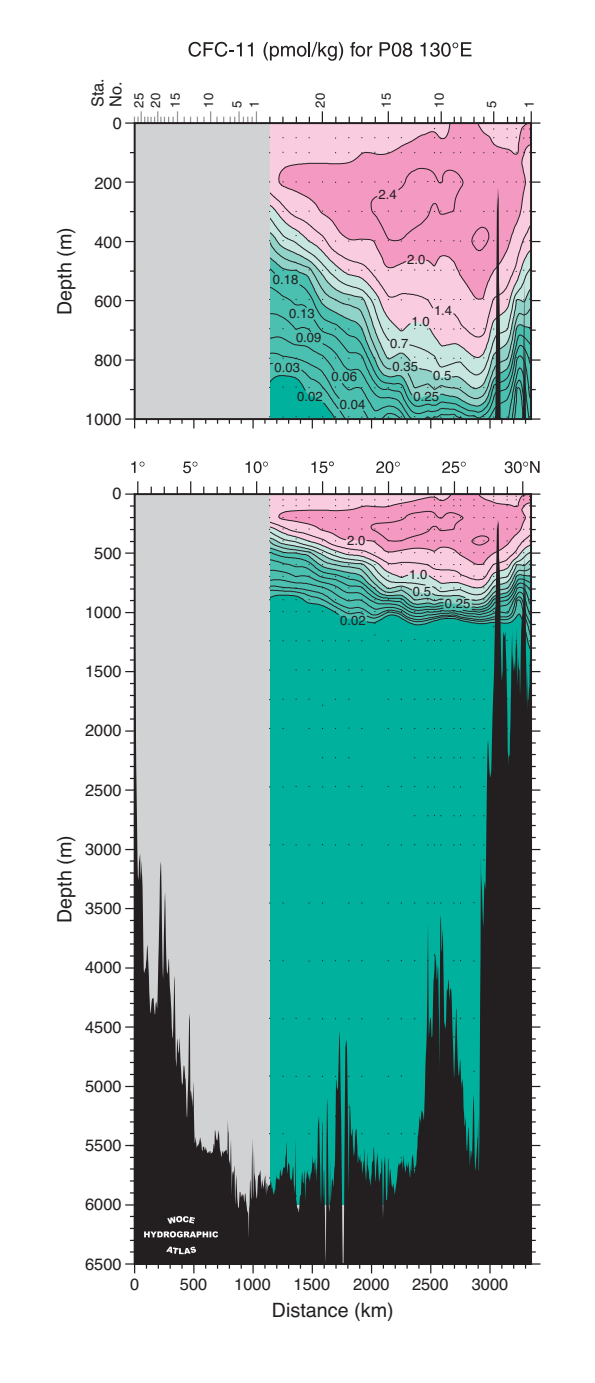
<style>
.page{position:relative;width:595px;height:1383px;background:#fff}
.page>*{position:absolute;margin:0;border:0;box-sizing:border-box;transform-origin:0 0}
.t1{font:19.78px "Helvetica";color:#231f20}
.t2{font:16.45px/17.8px "Helvetica";color:#231f20}
.t3{font:13.12px/16.6px "Helvetica";color:#231f20}
</style>
<div class="page">
<div style="left:135px;top:494px;width:135px;height:770px;background:#d1d2d4"></div>
<div style="left:135px;top:123px;width:135px;height:296px;background:#d1d2d4"></div>
<svg style="left:134px;top:111px;width:44px;height:11px"></svg>
<svg style="left:197px;top:111px;width:27px;height:11px"></svg>
<svg style="left:230px;top:111px;width:27px;height:11px"></svg>
<svg style="left:125px;top:493px;width:10px;height:2px"></svg>
<svg style="left:125px;top:552px;width:10px;height:2px"></svg>
<svg style="left:125px;top:1085px;width:10px;height:2px"></svg>
<svg style="left:125px;top:1144px;width:10px;height:2px"></svg>
<svg style="left:531px;top:1085px;width:9px;height:2px"></svg>
<svg style="left:531px;top:1144px;width:9px;height:2px"></svg>
<svg style="left:252px;top:1264px;width:2px;height:9px"></svg>
<svg style="left:125px;top:122px;width:9px;height:2px"></svg>
<svg style="left:125px;top:181px;width:9px;height:2px"></svg>
<svg style="left:125px;top:359px;width:9px;height:2px"></svg>
<svg style="left:125px;top:418px;width:9px;height:2px"></svg>
<svg style="left:288px;top:1264px;width:13px;height:4px"></svg>
<svg style="left:252px;top:420px;width:2px;height:8px"></svg>
<svg style="left:311px;top:461px;width:23px;height:12px"></svg>
<svg style="left:256px;top:481px;width:1px;height:13px"></svg>
<svg style="left:190px;top:481px;width:1px;height:13px"></svg>
<svg style="left:137px;top:481px;width:1px;height:13px"></svg>
<svg style="left:442px;top:461px;width:24px;height:12px"></svg>
<svg style="left:376px;top:461px;width:24px;height:12px"></svg>
<svg style="left:246px;top:461px;width:22px;height:12px"></svg>
<svg style="left:183px;top:461px;width:14px;height:12px"></svg>
<svg style="left:131px;top:461px;width:14px;height:12px"></svg>
<svg style="left:505px;top:461px;width:23px;height:12px"></svg>
<svg style="left:530px;top:461px;width:10px;height:12px"></svg>
<svg style="left:189px;top:42px;width:53px;height:15px"></svg>
<svg style="left:248px;top:42px;width:5px;height:14px"></svg>
<svg style="left:264px;top:42px;width:63px;height:18px"></svg>
<svg style="left:328px;top:42px;width:15px;height:19px"></svg>
<svg style="left:350px;top:42px;width:22px;height:15px"></svg>
<svg style="left:380px;top:42px;width:32px;height:15px"></svg>
<svg style="left:420px;top:42px;width:38px;height:15px"></svg>
<svg style="left:461px;top:42px;width:10px;height:14px"></svg>
<svg style="left:135px;top:519px;width:396px;height:745px"></svg>
<svg style="left:264px;top:111px;width:209px;height:317px"></svg>
<svg style="left:323px;top:383px;width:83px;height:41px"></svg>
<svg style="left:359px;top:410px;width:16px;height:18px"></svg>
<svg style="left:371px;top:166px;width:37px;height:76px"></svg>
<svg style="left:381px;top:413px;width:27px;height:11px"></svg>
<svg style="left:408px;top:111px;width:123px;height:295px"></svg>
<svg style="left:414px;top:414px;width:53px;height:14px"></svg>
<svg style="left:493px;top:111px;width:1px;height:19px"></svg>
<svg style="left:507px;top:117px;width:1px;height:13px"></svg>
<svg style="left:473px;top:355px;width:58px;height:73px"></svg>
<svg style="left:516px;top:117px;width:1px;height:12px"></svg>
<svg style="left:523px;top:111px;width:17px;height:19px"></svg>
<svg style="left:523px;top:137px;width:7px;height:2px"></svg>
<svg style="left:523px;top:152px;width:13px;height:1px"></svg>
<svg style="left:523px;top:181px;width:17px;height:2px"></svg>
<svg style="left:523px;top:210px;width:13px;height:2px"></svg>
<svg style="left:523px;top:240px;width:17px;height:2px"></svg>
<svg style="left:523px;top:269px;width:13px;height:3px"></svg>
<svg style="left:523px;top:298px;width:17px;height:3px"></svg>
<svg style="left:529px;top:328px;width:7px;height:3px"></svg>
<svg style="left:529px;top:357px;width:11px;height:4px"></svg>
<svg style="left:529px;top:387px;width:7px;height:3px"></svg>
<svg style="left:525px;top:416px;width:15px;height:8px"></svg>
<svg style="left:269px;top:481px;width:262px;height:143px"></svg>
<svg style="left:335px;top:486px;width:1px;height:20px"></svg>
<svg style="left:348px;top:486px;width:2px;height:20px"></svg>
<svg style="left:361px;top:486px;width:2px;height:20px"></svg>
<svg style="left:361px;top:599px;width:170px;height:50px"></svg>
<svg style="left:371px;top:481px;width:93px;height:60px"></svg>
<svg style="left:427px;top:486px;width:15px;height:20px"></svg>
<svg style="left:434px;top:516px;width:7px;height:2px"></svg>
<svg style="left:434px;top:528px;width:7px;height:2px"></svg>
<svg style="left:434px;top:698px;width:7px;height:2px"></svg>
<svg style="left:434px;top:814px;width:7px;height:2px"></svg>
<svg style="left:434px;top:954px;width:7px;height:7px"></svg>
<svg style="left:453px;top:481px;width:8px;height:25px"></svg>
<svg style="left:467px;top:486px;width:17px;height:20px"></svg>
<svg style="left:427px;top:540px;width:104px;height:72px"></svg>
<svg style="left:473px;top:832px;width:58px;height:441px"></svg>
<svg style="left:493px;top:486px;width:2px;height:20px"></svg>
<svg style="left:471px;top:535px;width:23px;height:10px"></svg>
<svg style="left:507px;top:486px;width:1px;height:20px"></svg>
<svg style="left:516px;top:481px;width:24px;height:25px"></svg>
<svg style="left:523px;top:516px;width:13px;height:2px"></svg>
<svg style="left:523px;top:528px;width:13px;height:2px"></svg>
<svg style="left:523px;top:540px;width:13px;height:2px"></svg>
<svg style="left:523px;top:552px;width:17px;height:2px"></svg>
<svg style="left:523px;top:564px;width:13px;height:1px"></svg>
<svg style="left:529px;top:599px;width:7px;height:2px"></svg>
<svg style="left:529px;top:611px;width:11px;height:2px"></svg>
<svg style="left:529px;top:635px;width:7px;height:6px"></svg>
<svg style="left:529px;top:659px;width:11px;height:13px"></svg>
<svg style="left:144px;top:1216px;width:74px;height:38px"></svg>
<p class="t2" style="left:90px;top:107px;width:31px;rotate:-90deg">Sta.<br>No.</p>
<p class="t2" style="left:113px;top:116px;width:11px">0</p>
<p class="t3" style="left:132px;top:108px;width:16px;rotate:-90deg">25<br>20</p>
<p class="t3" style="left:168px;top:108px;width:16px;rotate:-90deg">15</p>
<p class="t3" style="left:195px;top:108px;width:16px;line-height:28.3px;rotate:-90deg">10<br>5</p>
<p class="t3" style="left:247px;top:108px;width:9px;rotate:-90deg">1</p>
<p class="t3" style="left:313px;top:108px;width:16px;rotate:-90deg">20</p>
<p class="t3" style="left:379px;top:108px;width:16px;rotate:-90deg">15</p>
<p class="t3" style="left:432px;top:108px;width:16px;rotate:-90deg">10</p>
<p class="t3" style="left:484px;top:108px;width:9px;rotate:-90deg">5</p>
<p class="t3" style="left:522px;top:108px;width:9px;rotate:-90deg">1</p>
<p class="t1" style="left:57px;top:315px;width:89px;rotate:-90deg">Depth (m)</p>
<p class="t2" style="left:94px;top:176px;width:29px">200</p>
<p class="t2" style="left:94px;top:235px;width:29px">400</p>
<p class="t2" style="left:94px;top:294px;width:29px">600</p>
<p class="t2" style="left:94px;top:353px;width:29px">800</p>
<p class="t2" style="left:85px;top:412px;width:38px">1000</p>
<p class="t3" style="left:378px;top:187px;width:20px">2.4</p>
<p class="t3" style="left:273px;top:272px;width:27px">0.18</p>
<p class="t3" style="left:289px;top:302px;width:34px;line-height:24.2px;text-align:center">0.13<br>0.09</p>
<p class="t3" style="left:275px;top:360px;width:27px">0.03</p>
<p class="t3" style="left:297px;top:389px;width:27px">0.02</p>
<p class="t3" style="left:340px;top:364px;width:27px;line-height:27.5px;text-indent:-8px">0.06<br>0.04</p>
<p class="t3" style="left:407px;top:252px;width:20px">2.0</p>
<p class="t3" style="left:434px;top:303px;width:20px">1.4</p>
<p class="t3" style="left:411px;top:314px;width:20px">1.0</p>
<p class="t3" style="left:390px;top:336px;width:20px">0.7</p>
<p class="t3" style="left:393px;top:359px;width:27px">0.35</p>
<p class="t3" style="left:433px;top:368px;width:20px">0.5</p>
<p class="t3" style="left:413px;top:389px;width:27px">0.25</p>
<p class="t2" style="left:113px;top:486px;width:11px">0</p>
<p class="t2" style="left:94px;top:545px;width:29px">500</p>
<p class="t2" style="left:85px;top:604px;width:38px">1000</p>
<p class="t2" style="left:85px;top:664px;width:38px">1500</p>
<p class="t2" style="left:85px;top:723px;width:38px">2000</p>
<p class="t2" style="left:85px;top:782px;width:38px">2500</p>
<p class="t1" style="left:57px;top:923px;width:89px;rotate:-90deg">Depth (m)</p>
<p class="t2" style="left:85px;top:841px;width:38px">3000</p>
<p class="t2" style="left:85px;top:901px;width:38px">3500</p>
<p class="t2" style="left:85px;top:960px;width:38px">4000</p>
<p class="t2" style="left:85px;top:1019px;width:38px">4500</p>
<p class="t2" style="left:85px;top:1078px;width:38px">5000</p>
<p class="t3" style="left:347px;top:533px;width:20px">2.0</p>
<p class="t3" style="left:340px;top:613px;width:27px">0.02</p>
<p class="t3" style="left:409px;top:567px;width:20px">1.0</p>
<p class="t3" style="left:413px;top:584px;width:20px">0.5</p>
<p class="t3" style="left:445px;top:596px;width:27px">0.25</p>
<p class="t2" style="left:85px;top:1137px;width:38px">5500</p>
<p class="t2" style="left:85px;top:1197px;width:38px">6000</p>
<p class="t2" style="left:85px;top:1256px;width:38px">6500</p>
<p class="t2" style="left:130px;top:1276px;width:11px">0</p>
<p class="t2" style="left:180px;top:1276px;width:29px">500</p>
<p class="t2" style="left:234px;top:1276px;width:38px">1000</p>
<p class="t2" style="left:294px;top:1276px;width:38px">1500</p>
<p class="t2" style="left:353px;top:1276px;width:38px">2000</p>
<p class="t2" style="left:412px;top:1276px;width:38px">2500</p>
<p class="t2" style="left:472px;top:1276px;width:38px">3000</p>
<p class="t1" style="left:272px;top:1302px;width:123px">Distance (km)</p>
</div>
